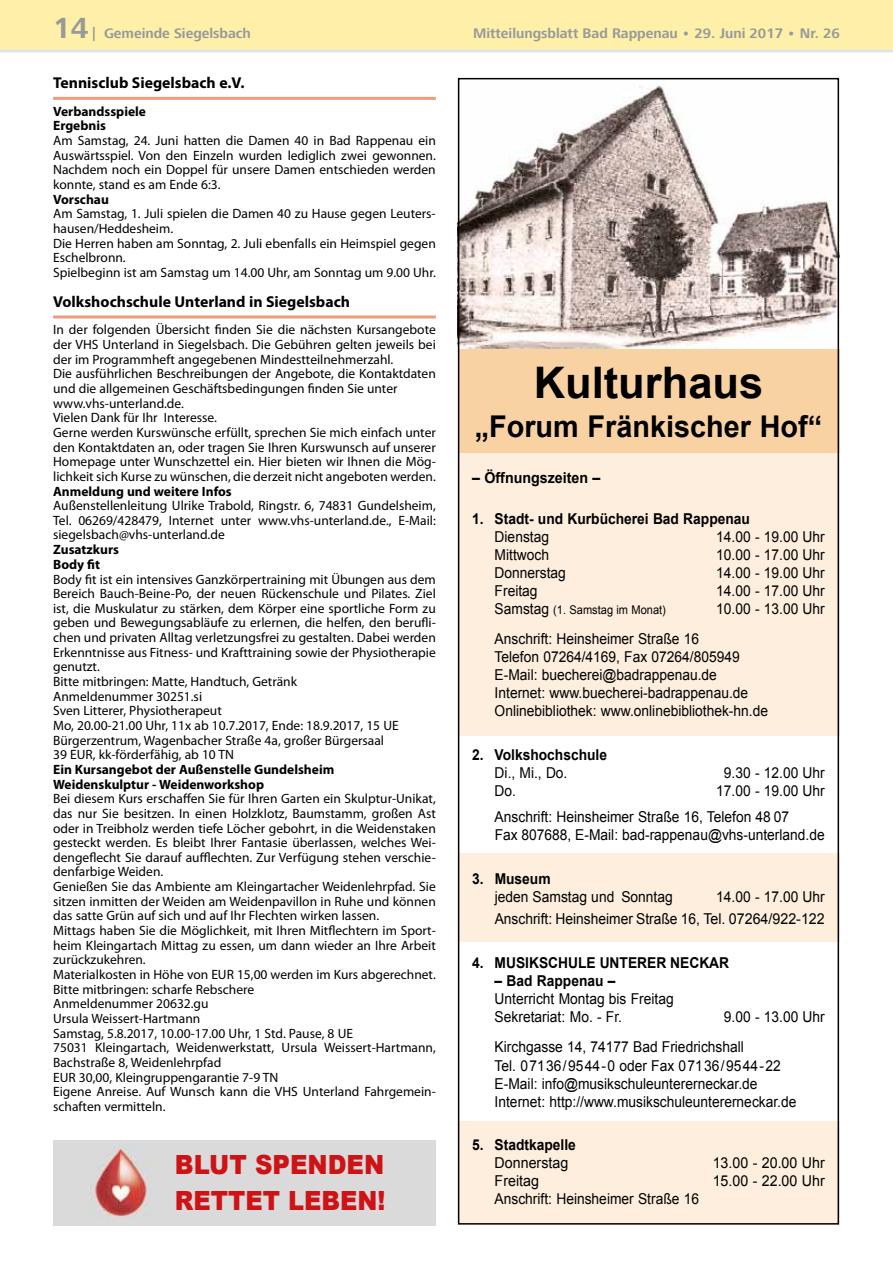
<style>
.page{position:relative;width:893px;height:1263px;background:#fff}
.page>*{position:absolute;margin:0;border:0;box-sizing:border-box;transform-origin:0 0}
.t1{font:700 43.5px "Arial";color:#000}
.t2{font:700 30px "Arial";color:#000;scale:.96 1}
.t3{font:26.4px/36px "Arial MT Black";color:#cd1316;scale:.92 1}
.t4{font:700 15.75px "Myriad Pro";color:#000}
.t5{font:15px/18px "Arial";color:#000;scale:.92 1}
.t6{font:700 15px "Arial";color:#000;scale:.92 1}
.t7{font:15px "Arial";color:#000;scale:.95 1}
.t8{font:700 15px "Arial";color:#000;scale:.95 1}
.t9{font:700 14.25px "Frutiger Next LT";color:#989999}
.t10{font:13.5px/14.7px "Myriad Pro";color:#000}
.t11{font:700 13.5px/14.7px "Myriad Pro";color:#000}
.t12{font:12px "Arial";color:#000;scale:.92 1}
.s1{font-size:30px}
.s2{font-size:15px}
</style>
<div class="page">
<div style="left:0;top:0;width:893px;height:51px;background:#fff0a9"></div>
<hr style="left:0;top:50px;width:893px;height:3px;background:#e2e3e3">
<hr style="left:53px;top:97px;width:383px;height:3px;background:#ee9b7e">
<hr style="left:53px;top:315px;width:383px;height:3px;background:#ee9b7e">
<img style="left:461px;top:80px;width:379px;height:269px">
<div style="left:458px;top:1121px;width:382px;height:103px;background:#fdeedd"></div>
<div style="left:458px;top:853px;width:382px;height:89px;background:#fdeedd"></div>
<div style="left:458px;top:453px;width:382px;height:282px;background:#fdeedd"></div>
<div style="left:458px;top:349px;width:382px;height:104px;background:#f9d2a4"></div>
<div style="left:458px;top:78px;width:381px;height:1146px;border:2px solid #000"></div>
<div style="left:53px;top:1140px;width:383px;height:85px;background:#dadada"></div>
<img style="left:90px;top:1146px;width:61px;height:72px">
<p class="t9" style="left:53px;top:25px;width:199px"><span class="s1">14</span> | Gemeinde Siegelsbach</p>
<p class="t9" style="left:473px;top:25px;width:368px">Mitteilungsblatt Bad Rappenau • 29. Juni 2017 • Nr. 26</p>
<p class="t4" style="left:53px;top:73px;width:193px">Tennisclub Siegelsbach e.V.</p>
<p class="t11" style="left:53px;top:103px;width:94px">Verbandsspiele<br>Ergebnis</p>
<p class="t10" style="left:53px;top:133px;width:384px;text-align:justify">Am Samstag, 24. Juni hatten die Damen 40 in Bad Rappenau ein Auswärtsspiel. Von den Einzeln wurden lediglich zwei gewonnen.<br>Nachdem noch ein Doppel für unsere Damen entschieden werden konnte, stand es am Ende 6:3.</p>
<p class="t11" style="left:53px;top:191px;width:57px">Vorschau</p>
<p class="t10" style="left:53px;top:206px;width:384px">Am Samstag, 1. Juli spielen die Damen 40 zu Hause gegen Leuters&shy;hausen/Heddesheim.<br>Die Herren haben am Sonntag, 2. Juli ebenfalls ein Heimspiel gegen Eschelbronn.<br>Spielbeginn ist am Samstag um 14.00 Uhr, am Sonntag um 9.00 Uhr.</p>
<p class="t4" style="left:53px;top:291px;width:298px">Volkshochschule Unterland in Siegelsbach</p>
<p class="t10" style="left:53px;top:322px;width:384px">In der folgenden Übersicht finden Sie die nächsten Kursangebote der VHS Unterland in Siegelsbach. Die Gebühren gelten jeweils bei der im Programmheft angegebenen Mindestteilnehmerzahl.<br>Die ausführlichen Beschreibungen der Angebote, die Kontaktdaten und die allgemeinen Geschäftsbedingungen finden Sie unter www.vhs-unterland.de.<br>Vielen Dank für Ihr Interesse.<br>Gerne werden Kurswünsche erfüllt, sprechen Sie mich einfach unter den Kontaktdaten an, oder tragen Sie Ihren Kurswunsch auf unserer Homepage unter Wunschzettel ein. Hier bieten wir Ihnen die Mög&shy;lichkeit sich Kurse zu wünschen, die derzeit nicht angeboten werden.</p>
<p class="t11" style="left:53px;top:483px;width:180px">Anmeldung und weitere Infos</p>
<p class="t10" style="left:53px;top:498px;width:384px;text-align:justify">Außenstellenleitung Ulrike Trabold, Ringstr. 6, 74831 Gundelsheim, Tel. 06269/428479, Internet unter www.vhs-unterland.de., E-Mail: siegelsbach@vhs-unterland.de</p>
<p class="t11" style="left:53px;top:542px;width:67px">Zusatzkurs<br>Body fit</p>
<p class="t10" style="left:53px;top:571px;width:384px">Body fit ist ein intensives Ganzkörpertraining mit Übungen aus dem Bereich Bauch-Beine-Po, der neuen Rückenschule und Pilates. Ziel ist, die Muskulatur zu stärken, dem Körper eine sportliche Form zu geben und Bewegungsabläufe zu erlernen, die helfen, den berufli&shy;chen und privaten Alltag verletzungsfrei zu gestalten. Dabei werden Erkenntnisse aus Fitness- und Krafttraining sowie der Physiotherapie genutzt.<br>Bitte mitbringen: Matte, Handtuch, Getränk<br>Anmeldenummer 30251.si<br>Sven Litterer, Physiotherapeut<br>Mo, 20.00-21.00 Uhr, 11x ab 10.7.2017, Ende: 18.9.2017, 15 UE Bürgerzentrum, Wagenbacher Straße 4a, großer Bürgersaal<br>39 EUR, kk-förderfähig, ab 10 TN</p>
<p class="t11" style="left:53px;top:762px;width:283px">Ein Kursangebot der Außenstelle Gundelsheim<br>Weidenskulptur - Weidenworkshop</p>
<p class="t10" style="left:53px;top:791px;width:384px">Bei diesem Kurs erschaffen Sie für Ihren Garten ein Skulptur-Unikat, das nur Sie besitzen. In einen Holzklotz, Baumstamm, großen Ast oder in Treibholz werden tiefe Löcher gebohrt, in die Weidenstaken gesteckt werden. Es bleibt Ihrer Fantasie überlassen, welches Wei&shy;dengeflecht Sie darauf aufflechten. Zur Verfügung stehen verschie&shy;denfarbige Weiden.<br>Genießen Sie das Ambiente am Kleingartacher Weidenlehrpfad. Sie sitzen inmitten der Weiden am Weidenpavillon in Ruhe und können das satte Grün auf sich und auf Ihr Flechten wirken lassen.<br>Mittags haben Sie die Möglichkeit, mit Ihren Mitflechtern im Sport&shy;heim Kleingartach Mittag zu essen, um dann wieder an Ihre Arbeit zurückzukehren.<br>Materialkosten in Höhe von EUR 15,00 werden im Kurs abgerechnet.<br>Bitte mitbringen: scharfe Rebschere<br>Anmeldenummer 20632.gu<br>Ursula Weissert-Hartmann<br>Samstag, 5.8.2017, 10.00-17.00 Uhr, 1 Std. Pause, 8 UE<br>75031 Kleingartach, Weidenwerkstatt, Ursula Weissert-Hartmann, Bachstraße 8, Weidenlehrpfad<br>EUR 30,00, Kleingruppengarantie 7-9 TN<br>Eigene Anreise. Auf Wunsch kann die VHS Unterland Fahrgemein&shy;schaften vermitteln.</p>
<h1 class="t1" style="left:534px;top:354px;width:231px">Kulturhaus</h1>
<h2 class="t2" style="left:475px;top:407px;width:363px">„Forum Fränkischer Hof“</h2>
<p class="t8" style="left:472px;top:468px;width:137px">– Öffnungszeiten –</p>
<p class="t6" style="left:472px;top:508px;width:304px">1. Stadt- und Kurbücherei Bad Rappenau</p>
<p class="t5" style="left:495px;top:527px;width:61px">Dienstag</p>
<p class="t5" style="left:716px;top:527px;width:119px">14.00 - 19.00 Uhr</p>
<p class="t5" style="left:495px;top:545px;width:61px">Mittwoch</p>
<p class="t5" style="left:716px;top:545px;width:119px">10.00 - 17.00 Uhr</p>
<p class="t5" style="left:495px;top:563px;width:79px">Donnerstag</p>
<p class="t5" style="left:716px;top:563px;width:119px">14.00 - 19.00 Uhr</p>
<p class="t5" style="left:495px;top:581px;width:48px">Freitag</p>
<p class="t5" style="left:716px;top:581px;width:119px">14.00 - 17.00 Uhr</p>
<p class="t12" style="left:495px;top:601px;width:188px"><span class="s2">Samstag</span> (1. Samstag im Monat)</p>
<p class="t5" style="left:716px;top:599px;width:119px">10.00 - 13.00 Uhr</p>
<p class="t5" style="left:495px;top:630px;width:299px">Anschrift: Heinsheimer Straße 16<br>Telefon 07264/4169, Fax 07264/805949<br>E-Mail: buecherei@badrappenau.de Internet: www.buecherei-badrappenau.de Onlinebibliothek: www.onlinebibliothek-hn.de</p>
<p class="t6" style="left:472px;top:745px;width:148px">2. Volkshochschule</p>
<p class="t5" style="left:495px;top:763px;width:81px">Di., Mi., Do.</p>
<p class="t5" style="left:724px;top:763px;width:111px">9.30 - 12.00 Uhr</p>
<p class="t5" style="left:495px;top:781px;width:25px">Do.</p>
<p class="t5" style="left:495px;top:777px;width:360px;line-height:26.5px;text-indent:222px">17.00 - 19.00 Uhr<br>Anschrift: Heinsheimer Straße 16, Telefon 48 07</p>
<p class="t5" style="left:495px;top:826px;width:360px">Fax 807688, E-Mail: bad-rappenau@vhs-unterland.de</p>
<p class="t6" style="left:472px;top:869px;width:87px">3. Museum</p>
<p class="t5" style="left:495px;top:888px;width:195px">jeden Samstag und Sonntag</p>
<p class="t5" style="left:495px;top:885px;width:360px;line-height:22.2px;text-align:right">14.00 - 17.00 Uhr<br>Anschrift: Heinsheimer Straße 16, Tel. 07264/922-122</p>
<p class="t6" style="left:472px;top:952px;width:281px">4. MUSIKSCHULE UNTERER NECKAR</p>
<p class="t6" style="left:495px;top:970px;width:133px">– Bad Rappenau –</p>
<p class="t5" style="left:495px;top:989px;width:196px">Unterricht Montag bis Freitag<br>Sekretariat: Mo. - Fr.</p>
<p class="t5" style="left:495px;top:1001px;width:360px;line-height:30.8px;text-indent:229px">9.00 - 13.00 Uhr<br>Kirchgasse 14, 74177 Bad Friedrichshall</p>
<p class="t5" style="left:495px;top:1056px;width:330px">Tel. 07136/9544-0 oder Fax 07136/9544-22<br>E-Mail: info@musikschuleuntererneckar.de<br>Internet: http://www.musikschuleuntererneckar.de</p>
<p class="t6" style="left:472px;top:1135px;width:114px">5. Stadtkapelle</p>
<p class="t7" style="left:495px;top:1152px;width:79px">Donnerstag</p>
<p class="t7" style="left:713px;top:1152px;width:119px">13.00 - 20.00 Uhr</p>
<p class="t7" style="left:495px;top:1170px;width:48px">Freitag</p>
<p class="t7" style="left:713px;top:1170px;width:119px">15.00 - 22.00 Uhr</p>
<p class="t5" style="left:495px;top:1190px;width:224px">Anschrift: Heinsheimer Straße 16</p>
<h3 class="t3" style="left:175px;top:1147px;width:230px">BLUT SPENDEN<br>RETTET LEBEN!</h3>
</div>
